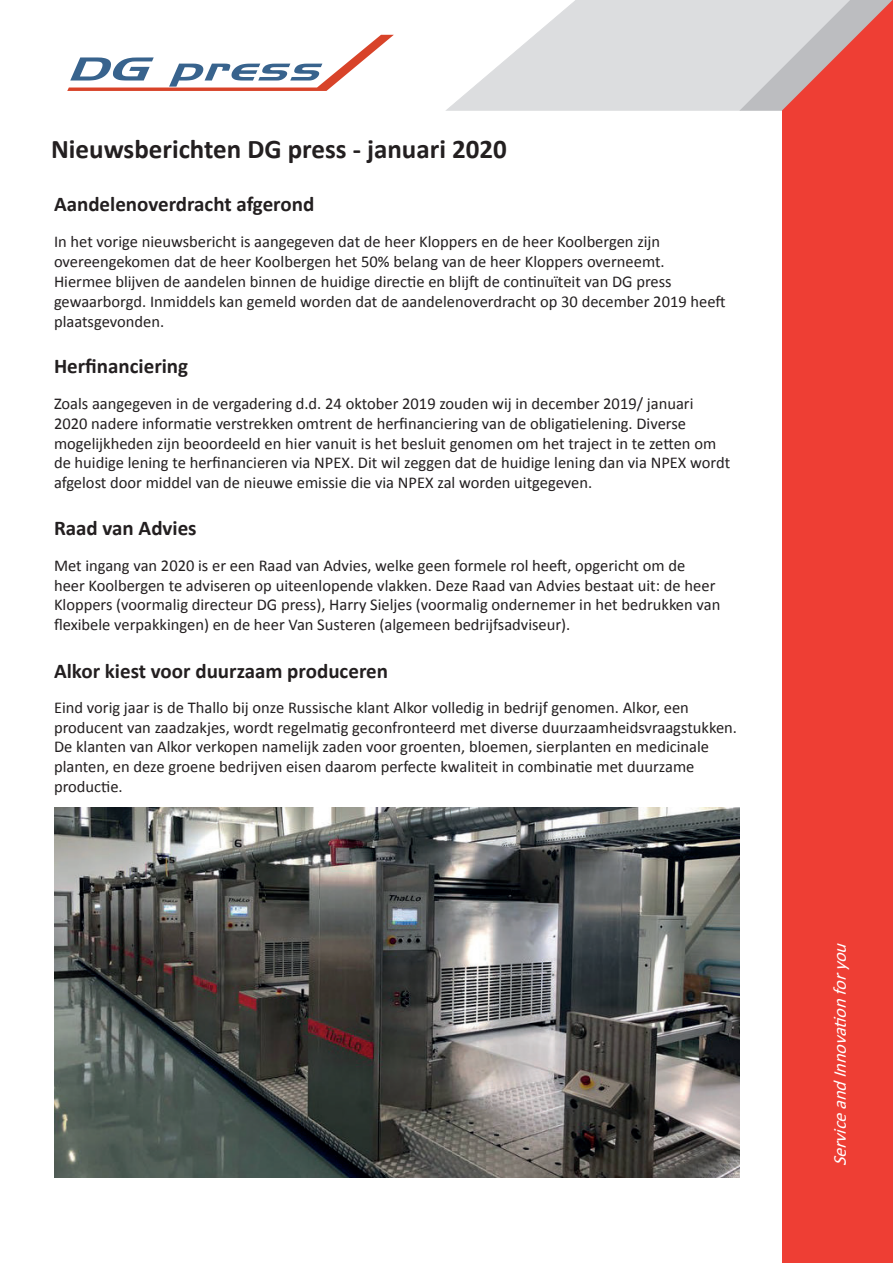
<style>
.page{position:relative;width:893px;height:1263px;background:#fff}
.page>*{position:absolute;margin:0;border:0;box-sizing:border-box;transform-origin:0 0}
.t1{font:700 27px "Calibri";color:#231f20}
.t2{font:700 21px "Calibri";color:#231f20}
.t3{font:italic 18px "Calibri";color:#fff}
.t4{font:16.5px/19.8px "Calibri";color:#231f20}
</style>
<div class="page">
<div style="left:782px;top:0;width:111px;height:1263px;background:#ee3e34"></div>
<img style="left:54px;top:808px;width:685px;height:370px">
<svg style="left:446px;top:0;width:293px;height:111px;fill:#dcdddf"></svg>
<svg style="left:739px;top:0;width:154px;height:111px"></svg>
<svg style="left:67px;top:35px;width:327px;height:56px"></svg>
<h1 class="t1" style="left:51px;top:131px;width:457px">Nieuwsberichten DG press - januari 2020</h1>
<p class="t2" style="left:54px;top:191px;width:262px">Aandelenoverdracht afgerond</p>
<p class="t4" style="left:54px;top:232px;width:673px">In het vorige nieuwsbericht is aangegeven dat de heer Kloppers en de heer Koolbergen zijn overeengekomen dat de heer Koolbergen het 50% belang van de heer Kloppers overneemt.<br>Hiermee blijven de aandelen binnen de huidige directie en blijft de continuïteit van DG press gewaarborgd. Inmiddels kan gemeld worden dat de aandelenoverdracht op 30 december 2019 heeft plaatsgevonden.</p>
<p class="t2" style="left:54px;top:353px;width:136px">Herfinanciering</p>
<p class="t4" style="left:54px;top:394px;width:678px">Zoals aangegeven in de vergadering d.d. 24 oktober 2019 zouden wij in december 2019/ januari 2020 nadere informatie verstrekken omtrent de herfinanciering van de obligatielening. Diverse mogelijkheden zijn beoordeeld en hier vanuit is het besluit genomen om het traject in te zetten om de huidige lening te herfinancieren via NPEX. Dit wil zeggen dat de huidige lening dan via NPEX wordt afgelost door middel van de nieuwe emissie die via NPEX zal worden uitgegeven.</p>
<p class="t2" style="left:54px;top:514px;width:144px">Raad van Advies</p>
<p class="t4" style="left:54px;top:555px;width:668px">Met ingang van 2020 is er een Raad van Advies, welke geen formele rol heeft, opgericht om de<br>heer Koolbergen te adviseren op uiteenlopende vlakken. Deze Raad van Advies bestaat uit: de heer Kloppers (voormalig directeur DG press), Harry Sieljes (voormalig ondernemer in het bedrukken van flexibele verpakkingen) en de heer Van Susteren (algemeen bedrijfsadviseur).</p>
<p class="t2" style="left:54px;top:658px;width:336px">Alkor kiest voor duurzaam produceren</p>
<p class="t4" style="left:54px;top:697px;width:684px">Eind vorig jaar is de Thallo bij onze Russische klant Alkor volledig in bedrijf genomen. Alkor, een producent van zaadzakjes, wordt regelmatig geconfronteerd met diverse duurzaamheidsvraagstukken.<br>De klanten van Alkor verkopen namelijk zaden voor groenten, bloemen, sierplanten en medicinale planten, en deze groene bedrijven eisen daarom perfecte kwaliteit in combinatie met duurzame productie.</p>
<p class="t3" style="left:828px;top:1166px;width:231px;rotate:-90deg">ServiceandInnovationforyou</p>
</div>
